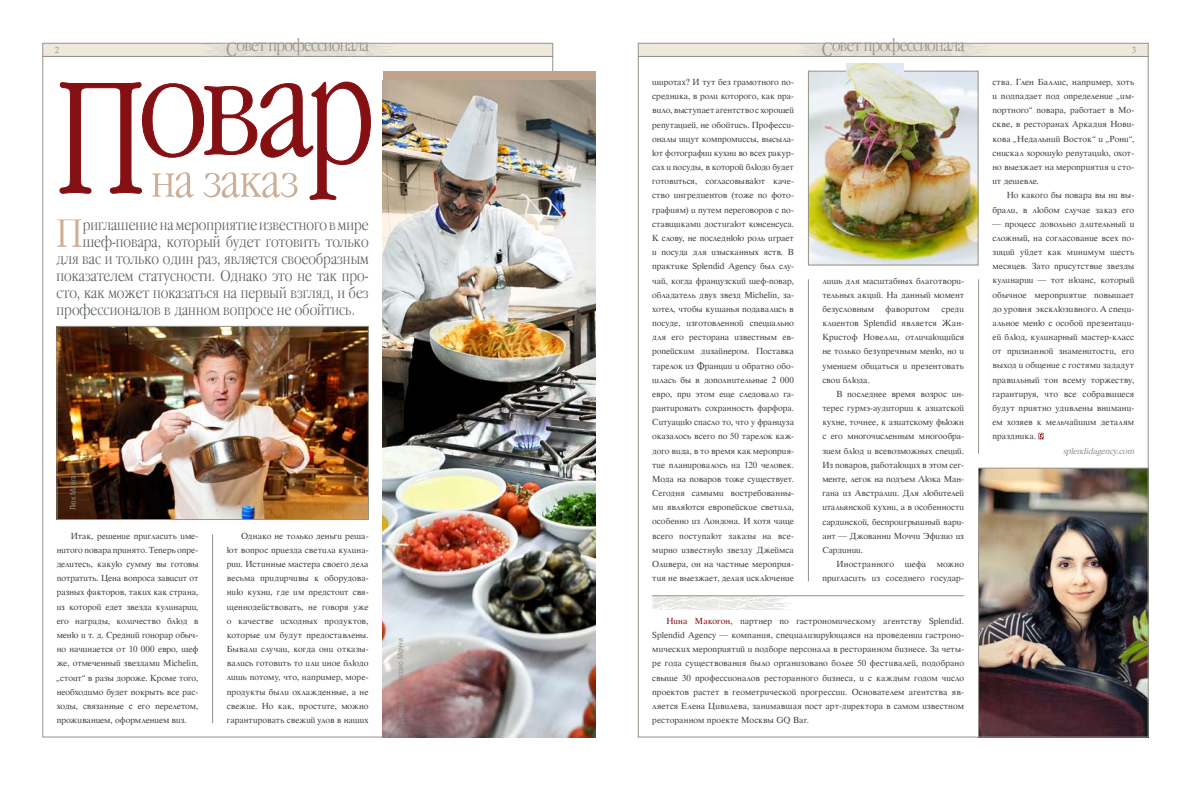
<style>
.page{position:relative;width:1191px;height:794px;background:#fff}
.page>*{position:absolute;margin:0;border:0;box-sizing:border-box;transform-origin:0 0}
.t1{font:154.1px "Garamond Narrow Plain";color:#851013}
.t2{font:53.4px "Garamond Narrow Plain";letter-spacing:-.01em;color:#cdaf97}
.t3{font:44px "Garamond Narrow Plain";color:#cdaf97}
.t4{font:19px "Garamond Narrow Plain";letter-spacing:-.03em;color:#969389}
.t5{font:17px "Garamond Narrow Plain";color:#58615e}
.t6{font:8.5px/14.2px "Tracia";color:#414142;text-align:justify}
.t7{font:italic 8.5px "Tracia";color:#969389}
.t8{font:8.5px "Tracia";color:#969389}
.t9{font:8px "Helios Cond";color:#969389}
.s1{font-size:21.5px}
.s2{font-size:175.6px}
.s3{font-size:172.6px}
.s4{color:#851013}
</style>
<div class="page">
<div style="left:43px;top:43px;width:510px;height:14px;background:#eee9dc;border:1px solid #969389"></div>
<svg style="left:200px;top:43px;width:196px;height:13px"></svg>
<div style="left:638px;top:43px;width:510px;height:14px;background:#eee9dc;border:1px solid #969389"></div>
<svg style="left:795px;top:43px;width:196px;height:13px"></svg>
<svg style="left:59px;top:82px;width:312px;height:118px"></svg>
<svg style="left:652px;top:596px;width:141px;height:14px"></svg>
<hr style="left:652px;top:595px;width:312px;height:1px;background:#969389">
<img style="left:383px;top:80px;width:212px;height:657px">
<img style="left:59px;top:328px;width:308px;height:190px">
<div style="left:57px;top:326px;width:312px;height:194px;border:1px solid #969389"></div>
<img style="left:980px;top:470px;width:166px;height:265px">
<div style="left:978px;top:468px;width:170px;height:269px;border:1px solid #969389"></div>
<svg style="left:1038px;top:433px;width:5px;height:6px"></svg>
<img style="left:810px;top:73px;width:166px;height:190px">
<div style="left:808px;top:71px;width:170px;height:194px;border:1px solid #969389"></div>
<img style="left:846px;top:63px;width:57px;height:36px">
<hr style="left:212px;top:534px;width:1px;height:189px;background:#969389">
<hr style="left:808px;top:279px;width:1px;height:302px;background:#969389">
<hr style="left:978px;top:279px;width:1px;height:175px;background:#969389">
<p class="t8" style="left:55px;top:45px;width:6px">2</p>
<h3 class="t4" style="left:226px;top:36px;width:144px"><span class="s1">С</span>овет профессионала</h3>
<h3 class="t4" style="left:822px;top:36px;width:144px"><span class="s1">С</span>овет профессионала</h3>
<p class="t8" style="left:1132px;top:45px;width:6px">3</p>
<h1 class="t1" style="left:57px;top:27px;width:320px"><span class="s2">П</span>ова<span class="s3">р</span></h1>
<p class="t6" style="left:652px;top:75px;width:143px">широтах? И тут без грамотного по&shy;средника, в роли которого, как пра&shy;вило, выступает агентство с хорошей репутацией, не обойтись. Професси&shy;оналы ищут компромиссы, высыла&shy;ют фотографии кухни во всех ракур&shy;сах и посуды, в которой блюдо будет готовиться, согласовывают каче&shy;ство ингредиентов (тоже по фото&shy;графиям) и путем переговоров с по&shy;ставщиками достигают консенсуса.<br>К слову, не последнюю роль играет и посуда для изысканных яств. В практике Splendid Agency был слу&shy;чай, когда французский шеф-повар, обладатель двух звезд Michelin, за&shy;хотел, чтобы кушанья подавались в посуде, изготовленной специально для его ресторана известным ев&shy;ропейским дизайнером. Поставка тарелок из Франции и обратно обо&shy;шлась бы в дополнительные 2 000 евро, при этом еще следовало га&shy;рантировать сохранность фарфора.<br>Ситуацию спасло то, что у француза оказалось всего по 50 тарелок каж&shy;дого вида, в то время как мероприя&shy;тие планировалось на 120 человек.<br>Мода на поваров тоже существует.<br>Сегодня самыми востребованны&shy;ми являются европейские светила, особенно из Лондона. И хотя чаще всего поступают заказы на все&shy;мирно известную звезду Джеймса Оливера, он на частные мероприя&shy;тия не выезжает, делая исключение</p>
<p class="t6" style="left:992px;top:75px;width:143px">ства. Глен Баллис, например, хоть и подпадает под определение “им&shy;портного” повара, работает в Мо&shy;скве, в ресторанах Аркадия Нови&shy;кова “Недальний Восток” и “Рони”, снискал хорошую репутацию, охот&shy;но выезжает на мероприятия и сто&shy;ит дешевле.</p>
<h2 class="t2" style="left:151px;top:153px;width:149px">на заказ</h2>
<p class="t6" style="left:992px;top:188px;width:143px;text-align:right">Но какого бы повара вы ни вы&shy;брали, в любом случае заказ его</p>
<p class="t6" style="left:992px;top:217px;width:143px">— процесс довольно длительный и сложный, на согласование всех по&shy;зиций уйдет как минимум шесть месяцев. Зато присутствие звезды кулинарии — тот нюанс, который обычное мероприятие повышает до уровня эксклюзивного. А специ&shy;альное меню с особой презентаци&shy;ей блюд, кулинарный мастер-класс от признанной знаменитости, его выход и общение с гостями зададут правильный тон всему торжеству, гарантируя, что все собравшиеся будут приятно удивлены внимани&shy;ем хозяев к мельчайшим деталям праздника.</p>
<p class="t7" style="left:1063px;top:445px;width:75px">splendidagency.com</p>
<h3 class="t3" style="left:57px;top:210px;width:28px">П</h3>
<h3 class="t5" style="left:83px;top:216px;width:287px">риглашение на мероприятие известного в мире</h3>
<h3 class="t5" style="left:83px;top:233px;width:287px">шеф-повара, который будет готовить только</h3>
<h3 class="t5" style="left:57px;top:250px;width:313px">для вас и только один раз, является своеобразным</h3>
<h3 class="t5" style="left:57px;top:267px;width:313px">показателем статусности. Однако это не так про-</h3>
<h3 class="t5" style="left:57px;top:284px;width:313px">сто, как может показаться на первый взгляд, и без</h3>
<h3 class="t5" style="left:57px;top:301px;width:300px">профессионалов в данном вопросе не обойтись.</h3>
<p class="t6" style="left:822px;top:273px;width:143px">лишь для масштабных благотвори&shy;тельных акций. На данный момент безусловным</p>
<p class="t6" style="left:885px;top:302px;width:46px">фаворитом</p>
<p class="t6" style="left:822px;top:302px;width:143px;text-indent:119px">среди клиентов Splendid является Жан-Кристоф Новелли, отличающийся не только безупречным меню, но и умением общаться и презентовать свои блюда.</p>
<p class="t6" style="left:822px;top:387px;width:143px;text-indent:14px">В последнее время возрос ин&shy;терес гурмэ-аудитории к азиатской кухне, точнее, к азиатскому фьюжн с его многочисленным многообра&shy;зием блюд и всевозможных специй.<br>Из поваров, работающих в этом сег&shy;менте, легок на подъем Люка Ман&shy;гана из Австралии. Для любителей итальянской кухни, а в особенности сардинской, беспроигрышный вари&shy;ант — Джованни Моччи Эфизио из Сардинии.</p>
<p class="t6" style="left:822px;top:557px;width:143px;text-align:right">Иностранного шефа можно пригласить из соседнего государ-</p>
<p class="t9" style="left:68px;top:510px;width:41px;rotate:-90deg">Люк Манган</p>
<p class="t6" style="left:227px;top:528px;width:143px;text-indent:14px">Однако не только деньги реша&shy;ют вопрос приезда светила кулина&shy;рии. Истинные мастера своего дела весьма придирчивы к оборудова&shy;нию кухни, где им предстоит свя&shy;щеннодействовать, не говоря уже о качестве исходных продуктов, которые им будут предоставлены.<br>Бывали случаи, когда они отказы&shy;вались готовить то или иное блюдо лишь потому, что, например, море&shy;продукты были охлажденные, а не свежие. Но как, простите, можно гарантировать свежий улов в наших</p>
<p class="t6" style="left:57px;top:529px;width:143px;text-indent:14px">Итак, решение пригласить име&shy;нитого повара принято. Теперь опре&shy;делитесь, какую сумму вы готовы потратить. Цена вопроса зависит от разных факторов, таких как страна, из которой едет звезда кулинарии, его награды, количество блюд в меню и т. д. Средний гонорар обыч&shy;но начинается от 10 000 евро, шеф же, отмеченный звездами Michelin, “стоит” в разы дороже. Кроме того, необходимо будет покрыть все рас&shy;ходы, связанные с его перелетом, проживанием, оформлением виз.</p>
<p class="t6" style="left:652px;top:614px;width:313px;text-indent:14px"><span class="s4">Нина Макогон</span>, партнер по гастрономическому агентству Splendid.<br>Splendid Agency — компания, специализирующаяся на проведении гастроно&shy;мических мероприятий и подборе персонала в ресторанном бизнесе. За четы&shy;ре года существования было организовано более 50 фестивалей, подобрано свыше 30 профессионалов ресторанного бизнеса, и с каждым годом число проектов растет в геометрической прогрессии. Основателем агентства яв&shy;ляется Елена Цивилева, занимавшая пост арт-директора в самом известном ресторанном проекте Москвы GQ Bar.</p>
<p class="t9" style="left:395px;top:724px;width:88px;rotate:-90deg">Джованни Эфиззио Моччи</p>
</div>
